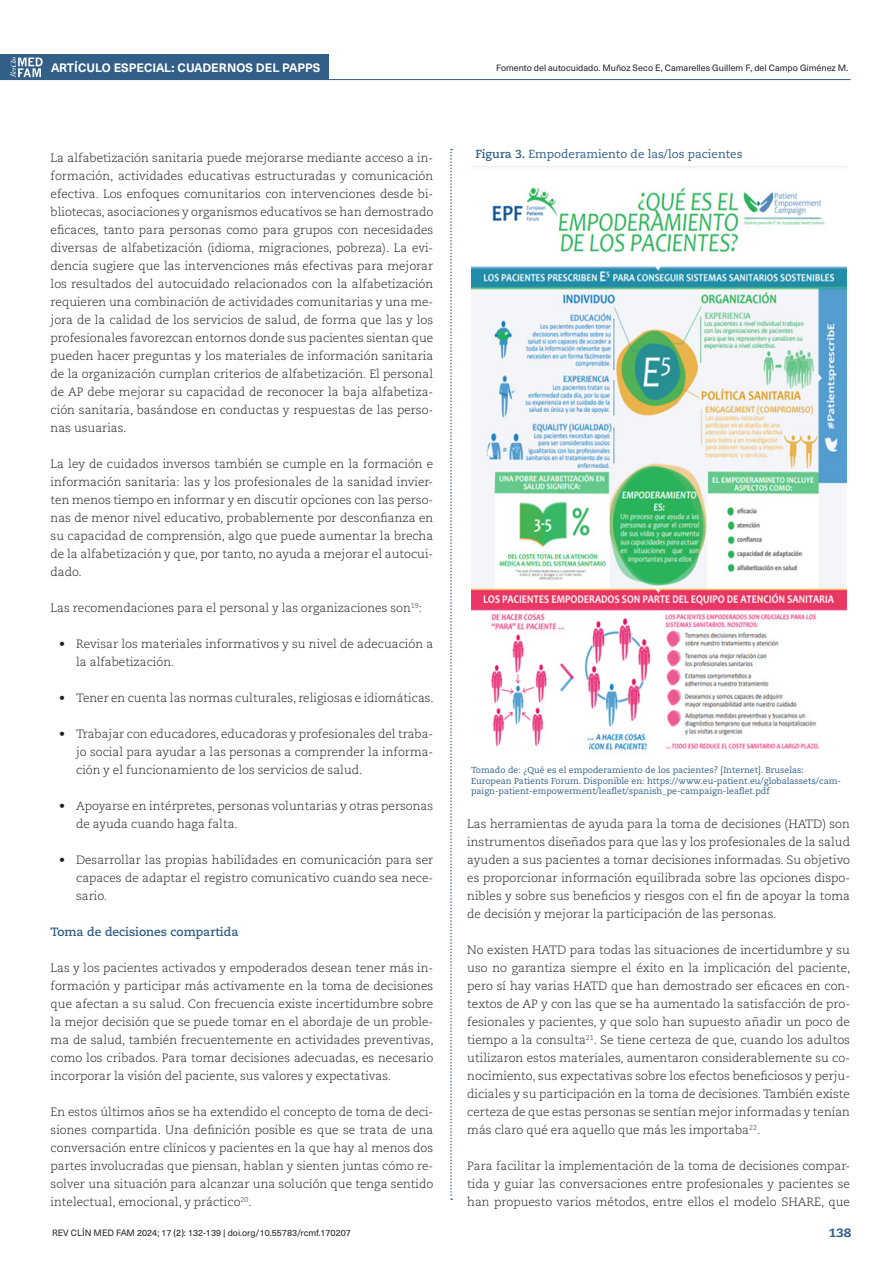
<style>
.page{position:relative;width:893px;height:1263px;background:#fff}
.page>*{position:absolute;margin:0;border:0;box-sizing:border-box;transform-origin:0 0}
._00_Parrafo_base{font:300 12px/18px "Caecilia LT Pro 45";color:#231f20;text-align:justify}
.t1{font:700 12px "Neue Haas Unica W1 G";letter-spacing:.005em;color:#fff}
.Tit2_resultados{font:700 12px "Caecilia LT Pro 75";color:#315f88}
.t2{font:800 12px "Caecilia LT Pro 85";color:#315f88;scale:1.06 1}
.t3{font:11.7px "Caecilia LT Pro 55 Roman";color:#315f88}
.t4{font:9px "Neue Haas Unica W1 G";color:#231f20}
.t5{font:8.7px/10.5px "Caecilia LT Pro 55 Roman";color:#315f88}
.s1{font-family:"Caecilia LT Pro 75";font-weight:700}
</style>
<div class="page">
<div style="left:0;top:54px;width:51px;height:26px;background:#315f88"></div>
<svg style="left:450px;top:149px;width:2px;height:1051px"></svg>
<div style="left:43px;top:54px;width:286px;height:26px;background:#315f88"></div>
<hr style="left:0;top:79px;width:850px;height:1px;background:#315f88">
<svg style="left:10px;top:57px;width:33px;height:21px"></svg>
<img style="left:471px;top:187px;width:375px;height:567px">
<p class="t1" style="left:51px;top:58px;width:271px">ARTÍCULO ESPECIAL: CUADERNOS DEL PAPPS</p>
<p class="t4" style="left:496px;top:61px;width:354px">Fomento del autocuidado. Muñoz Seco E, Camarelles Guillem F, del Campo Giménez M.</p>
<p class="_00_Parrafo_base" style="left:51px;top:148px;width:384px">La alfabetización sanitaria puede mejorarse mediante acceso a in&shy;formación, actividades educativas estructuradas y comunicación efectiva. Los enfoques comunitarios con intervenciones desde bi&shy;bliotecas, asociaciones y organismos educativos se han demostrado eficaces, tanto para personas como para grupos con necesidades diversas de alfabetización (idioma, migraciones, pobreza). La evi&shy;dencia sugiere que las intervenciones más efectivas para mejorar los resultados del autocuidado relacionados con la alfabetización requieren una combinación de actividades comunitarias y una me&shy;jora de la calidad de los servicios de salud, de forma que las y los profesionales favorezcan entornos donde sus pacientes sientan que pueden hacer preguntas y los materiales de información sanitaria de la organización cumplan criterios de alfabetización. El personal de AP debe mejorar su capacidad de reconocer la baja alfabetiza&shy;ción sanitaria, basándose en conductas y respuestas de las perso&shy;nas usuarias.</p>
<p class="_00_Parrafo_base" style="left:51px;top:454px;width:384px">La ley de cuidados inversos también se cumple en la formación e información sanitaria: las y los profesionales de la sanidad invier&shy;ten menos tiempo en informar y en discutir opciones con las perso&shy;nas de menor nivel educativo, probablemente por desconfianza en su capacidad de comprensión, algo que puede aumentar la brecha de la alfabetización y que, por tanto, no ayuda a mejorar el autocui&shy;dado.</p>
<p class="_00_Parrafo_base" style="left:51px;top:598px;width:373px">Las recomendaciones para el personal y las organizaciones son<sup>19</sup>:</p>
<p class="_00_Parrafo_base" style="left:76px;top:634px;width:359px;text-indent:-17px">• Revisar los materiales informativos y su nivel de adecuación a la alfabetización.</p>
<p class="_00_Parrafo_base" style="left:59px;top:688px;width:376px">• Tener en cuenta las normas culturales, religiosas e idiomáticas.</p>
<p class="_00_Parrafo_base" style="left:76px;top:724px;width:359px;text-indent:-17px">• Trabajar con educadores, educadoras y profesionales del traba&shy;jo social para ayudar a las personas a comprender la informa&shy;ción y el funcionamiento de los servicios de salud.</p>
<p class="_00_Parrafo_base" style="left:76px;top:796px;width:359px;text-indent:-17px">• Apoyarse en intérpretes, personas voluntarias y otras personas de ayuda cuando haga falta.</p>
<p class="_00_Parrafo_base" style="left:76px;top:850px;width:359px;text-indent:-17px">• Desarrollar las propias habilidades en comunicación para ser capaces de adaptar el registro comunicativo cuando sea nece&shy;sario.</p>
<p class="Tit2_resultados" style="left:51px;top:923px;width:189px">Toma de decisiones compartida</p>
<p class="_00_Parrafo_base" style="left:51px;top:958px;width:385px">Las y los pacientes activados y empoderados desean tener más in&shy;formación y participar más activamente en la toma de decisiones que afectan a su salud. Con frecuencia existe incertidumbre sobre la mejor decisión que se puede tomar en el abordaje de un proble&shy;ma de salud, también frecuentemente en actividades preventivas, como los cribados. Para tomar decisiones adecuadas, es necesario incorporar la visión del paciente, sus valores y expectativas.</p>
<p class="_00_Parrafo_base" style="left:51px;top:1102px;width:384px">En estos últimos años se ha extendido el concepto de toma de deci&shy;siones compartida. Una definición posible es que se trata de una conversación entre clínicos y pacientes en la que hay al menos dos partes involucradas que piensan, hablan y sienten juntas cómo re&shy;solver una situación para alcanzar una solución que tenga sentido intelectual, emocional, y práctico<sup>20</sup>.</p>
<p class="t3" style="left:476px;top:147px;width:269px"><span class="s1">Figura 3.</span> Empoderamiento de las/los pacientes</p>
<p class="t5" style="left:471px;top:765px;width:371px">Tomado de: ¿Qué es el empoderamiento de los pacientes? [Internet]. Bruselas:<br>European Patients Forum. Disponible en: https://www.eu-patient.eu/globalassets/cam&shy;paign-patient-empowerment/leaflet/spanish_pe-campaign-leaflet.pdf</p>
<p class="_00_Parrafo_base" style="left:467px;top:814px;width:384px">Las herramientas de ayuda para la toma de decisiones (HATD) son instrumentos diseñados para que las y los profesionales de la salud ayuden a sus pacientes a tomar decisiones informadas. Su objetivo es proporcionar información equilibrada sobre las opciones dispo&shy;nibles y sobre sus beneficios y riesgos con el fin de apoyar la toma de decisión y mejorar la participación de las personas.</p>
<p class="_00_Parrafo_base" style="left:467px;top:940px;width:385px">No existen HATD para todas las situaciones de incertidumbre y su uso no garantiza siempre el éxito en la implicación del paciente, pero sí hay varias HATD que han demostrado ser eficaces en con&shy;textos de AP y con las que se ha aumentado la satisfacción de pro&shy;fesionales y pacientes, y que solo han supuesto añadir un poco de tiempo a la consulta<sup>21</sup>. Se tiene certeza de que, cuando los adultos utilizaron estos materiales, aumentaron considerablemente su co&shy;nocimiento, sus expectativas sobre los efectos beneficiosos y perju&shy;diciales y su participación en la toma de decisiones. También existe certeza de que estas personas se sentían mejor informadas y tenían más claro qué era aquello que más les importaba<sup>22</sup>.</p>
<p class="_00_Parrafo_base" style="left:467px;top:1156px;width:384px">Para facilitar la implementación de la toma de decisiones compar&shy;tida y guiar las conversaciones entre profesionales y pacientes se han propuesto varios métodos, entre ellos el modelo SHARE, que</p>
<p class="t4" style="left:52px;top:1226px;width:300px">REV CLÍN MED FAM 2024; 17 (2): 132-139 | doi.org/10.55783/rcmf.170207</p>
<p class="t2" style="left:829px;top:1224px;width:23px">138</p>
</div>
